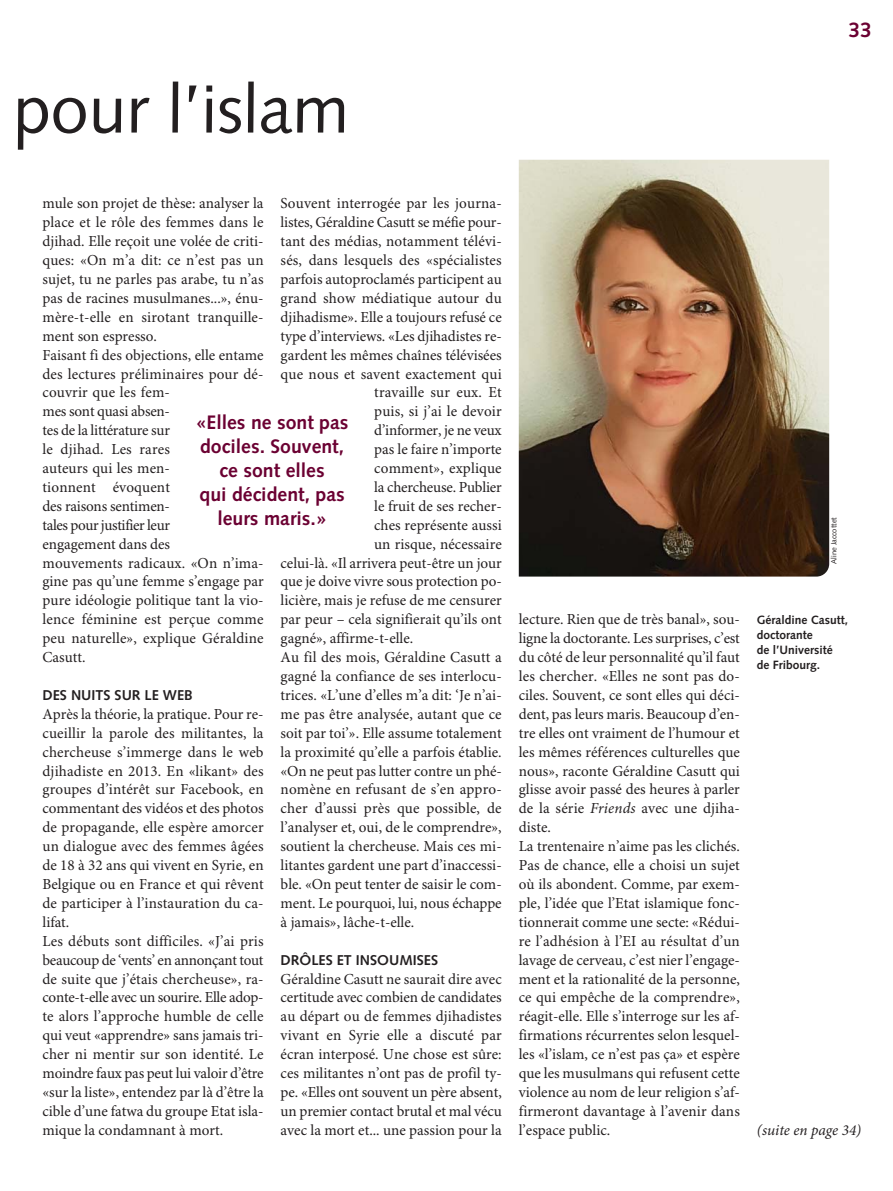
<style>
.page{position:relative;width:893px;height:1191px;background:#fff}
.page>*{position:absolute;margin:0;border:0;box-sizing:border-box;transform-origin:0 0}
.t1{font:67.95px "Syntax LT Std";color:#231f20}
.t2{font:700 21px "Syntax LT Std";color:#6b0132}
.t3{font:700 19.5px/24px "Syntax LT Std";color:#6b0132;text-align:center}
.t4{font:15.3px/18.9px "Minion Pro";color:#231f20}
.t5{font:italic 15.3px "Minion Pro";color:#231f20}
.t6{font:700 14.25px "Syntax LT Std";color:#231f20}
.t7{font:700 12px/15px "Syntax LT Std";color:#231f20}
.t8{font:7.5px "Syntax LT Std";color:#231f20}
.s1{font-style:italic}
</style>
<div class="page">
<img style="left:519px;top:160px;width:310px;height:416px">
<h1 class="t1" style="left:13px;top:82px;width:338px">pour l’islam</h1>
<h2 class="t2" style="left:848px;top:21px;width:25px">33</h2>
<p class="t4" style="left:43px;top:195px;width:223px">mule son projet de thèse: analyser la place et le rôle des femmes dans le djihad. Elle reçoit une volée de criti&shy;ques: «On m’a dit: ce n’est pas un sujet, tu ne parles pas arabe, tu n’as pas de racines musulmanes...», énu&shy;mère-t-elle en sirotant tranquille&shy;ment son espresso.<br>Faisant fi des objections, elle entame des lectures préliminaires pour dé&shy;couvrir que les fem-<br>mes sont quasi absen-<br>tes de la littérature sur<br>le djihad. Les rares<br>auteurs qui les men-<br>tionnent évoquent<br>des raisons sentimen-<br>tales pour justifier leur<br>engagement dans des<br>mouvements radicaux. «On n’ima&shy;gine pas qu’une femme s’engage par pure idéologie politique tant la vio&shy;lence féminine est perçue comme peu naturelle», explique Géraldine<br>Casutt.</p>
<p class="t6" style="left:43px;top:689px;width:152px">DES NUITS SUR LE WEB</p>
<p class="t4" style="left:43px;top:706px;width:223px">Après la théorie, la pratique. Pour re&shy;cueillir la parole des militantes, la chercheuse s’immerge dans le web djihadiste en 2013. En «likant» des groupes d’intérêt sur Facebook, en commentant des vidéos et des photos de propagande, elle espère amorcer un dialogue avec des femmes âgées de 18 à 32 ans qui vivent en Syrie, en Belgique ou en France et qui rêvent de participer à l’instauration du ca&shy;lifat.<br>Les débuts sont difficiles. «J’ai pris beaucoup de ‘vents’ en annonçant tout de suite que j’étais chercheuse», ra&shy;conte-t-elle avec un sourire. Elle adop&shy;te alors l’approche humble de celle qui veut «apprendre» sans jamais tri&shy;cher ni mentir sur son identité. Le moindre faux pas peut lui valoir d’être «sur la liste», entendez par là d’être la cible d’une fatwa du groupe Etat isla&shy;mique la condamnant à mort.</p>
<p class="t4" style="left:281px;top:195px;width:223px">Souvent interrogée par les journa-</p>
<p class="t4" style="left:281px;top:214px;width:223px">listes, Géraldine Casutt se méfie pour-</p>
<p class="t4" style="left:281px;top:233px;width:223px">tant des médias, notamment télévi-</p>
<p class="t4" style="left:281px;top:252px;width:223px">sés, dans lesquels des «spécialistes</p>
<p class="t4" style="left:281px;top:271px;width:223px">parfois autoproclamés participent au</p>
<p class="t4" style="left:281px;top:290px;width:223px">grand show médiatique autour du</p>
<p class="t4" style="left:281px;top:309px;width:223px">djihadisme». Elle a toujours refusé ce</p>
<p class="t4" style="left:281px;top:328px;width:223px">type d’interviews. «Les djihadistes re-</p>
<p class="t4" style="left:281px;top:347px;width:223px">gardent les mêmes chaînes télévisées</p>
<p class="t4" style="left:281px;top:365px;width:223px">que nous et savent exactement qui</p>
<p class="t4" style="left:374px;top:384px;width:129px">travaille sur eux. Et</p>
<p class="t4" style="left:374px;top:403px;width:129px">puis, si j’ai le devoir</p>
<p class="t4" style="left:374px;top:422px;width:129px">d’informer, je ne veux</p>
<p class="t4" style="left:374px;top:441px;width:129px">pas le faire n’importe</p>
<p class="t4" style="left:374px;top:460px;width:129px">comment», explique</p>
<p class="t4" style="left:374px;top:479px;width:129px">la chercheuse. Publier</p>
<p class="t4" style="left:374px;top:498px;width:129px">le fruit de ses recher-</p>
<p class="t4" style="left:374px;top:517px;width:129px">ches représente aussi</p>
<p class="t4" style="left:374px;top:536px;width:129px">un risque, nécessaire</p>
<p class="t4" style="left:281px;top:554px;width:223px">celui-là. «Il arrivera peut-être un jour</p>
<p class="t4" style="left:281px;top:573px;width:223px">que je doive vivre sous protection po-</p>
<p class="t4" style="left:281px;top:592px;width:223px">licière, mais je refuse de me censurer</p>
<p class="t4" style="left:281px;top:611px;width:223px">par peur – cela signifierait qu’ils ont</p>
<p class="t4" style="left:281px;top:630px;width:134px">gagné», affirme-t-elle.</p>
<p class="t4" style="left:281px;top:649px;width:223px">Au fil des mois, Géraldine Casutt a</p>
<p class="t4" style="left:281px;top:668px;width:223px">gagné la confiance de ses interlocu-</p>
<p class="t4" style="left:281px;top:687px;width:223px">trices. «L’une d’elles m’a dit: ‘Je n’ai-</p>
<p class="t4" style="left:281px;top:706px;width:223px">me pas être analysée, autant que ce</p>
<p class="t4" style="left:281px;top:725px;width:223px">soit par toi’». Elle assume totalement</p>
<p class="t4" style="left:281px;top:743px;width:223px">la proximité qu’elle a parfois établie.</p>
<p class="t4" style="left:281px;top:762px;width:223px">«On ne peut pas lutter contre un phé-</p>
<p class="t4" style="left:281px;top:781px;width:223px">nomène en refusant de s’en appro-</p>
<p class="t4" style="left:281px;top:800px;width:223px">cher d’aussi près que possible, de</p>
<p class="t4" style="left:281px;top:819px;width:223px">l’analyser et, oui, de le comprendre»,</p>
<p class="t4" style="left:281px;top:838px;width:223px">soutient la chercheuse. Mais ces mi-</p>
<p class="t4" style="left:281px;top:857px;width:223px">litantes gardent une part d’inaccessi-</p>
<p class="t4" style="left:281px;top:876px;width:223px">ble. «On peut tenter de saisir le com-</p>
<p class="t4" style="left:281px;top:895px;width:223px">ment. Le pourquoi, lui, nous échappe</p>
<p class="t4" style="left:281px;top:914px;width:135px">à jamais», lâche-t-elle.</p>
<p class="t6" style="left:281px;top:954px;width:159px">DRÔLES ET INSOUMISES</p>
<p class="t4" style="left:281px;top:970px;width:223px;text-align:justify">Géraldine Casutt ne saurait dire avec certitude avec combien de candidates au départ ou de femmes djihadistes vivant en Syrie elle a discuté par écran interposé. Une chose est sûre: ces militantes n’ont pas de profil ty&shy;pe. «Elles ont souvent un père absent, un premier contact brutal et mal vécu avec la mort et... une passion pour la</p>
<p class="t3" style="left:196px;top:411px;width:154px">«Elles ne sont pas dociles. Souvent, ce sont elles<br>qui décident, pas leurs maris.»</p>
<p class="t8" style="left:831px;top:564px;width:48px;rotate:-90deg">Aline Jaccottet</p>
<p class="t4" style="left:519px;top:611px;width:223px">lecture. Rien que de très banal», sou&shy;ligne la doctorante. Les surprises, c’est du côté de leur personnalité qu’il faut les chercher. «Elles ne sont pas do&shy;ciles. Souvent, ce sont elles qui déci&shy;dent, pas leurs maris. Beaucoup d’en&shy;tre elles ont vraiment de l’humour et les mêmes références culturelles que nous», raconte Géraldine Casutt qui glisse avoir passé des heures à parler de la série <span class="s1">Friends</span> avec une djiha&shy;diste.<br>La trentenaire n’aime pas les clichés.<br>Pas de chance, elle a choisi un sujet où ils abondent. Comme, par exem&shy;ple, l’idée que l’Etat islamique fonc&shy;tionnerait comme une secte: «Rédui&shy;re l’adhésion à l’EI au résultat d’un lavage de cerveau, c’est nier l’engage&shy;ment et la rationalité de la personne, ce qui empêche de la comprendre», réagit-elle. Elle s’interroge sur les af&shy;firmations récurrentes selon lesquel&shy;les «l’islam, ce n’est pas ça» et espère que les musulmans qui refusent cette violence au nom de leur religion s’af&shy;firmeront davantage à l’avenir dans l’espace public.</p>
<p class="t7" style="left:757px;top:613px;width:93px">Géraldine Casutt, doctorante<br>de l’Université de Fribourg.</p>
<p class="t5" style="left:757px;top:1123px;width:106px">(suite en page 34)</p>
</div>
